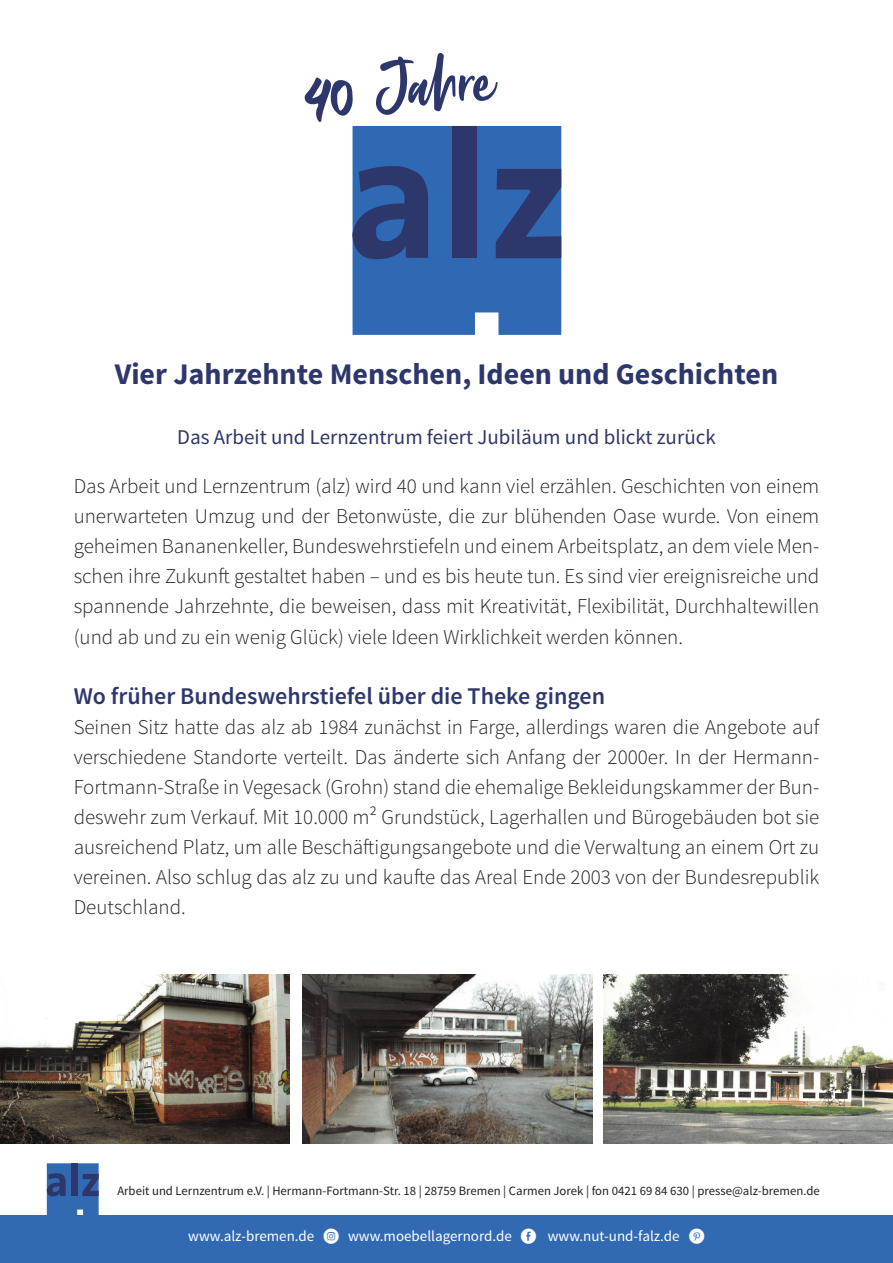
<style>
.page{position:relative;width:893px;height:1263px;background:#fff}
.page>*{position:absolute;margin:0;border:0;box-sizing:border-box;transform-origin:0 0}
.t1{font:700 30px "Source Sans Pro";color:#2d376c}
.t2{font:600 24px "Source Sans Pro";color:#2d376c}
.t3{font:300 21px/30px "Source Sans Pro";color:#231f20;text-align:justify}
.t4{font:21px "Source Sans Pro";color:#2d376c}
.t5{font:15px "Source Sans Pro";color:#fff}
.t6{font:12.75px "Source Sans Pro";color:#231f20}
.s1{font-family:"Social Media Circled"}
</style>
<div class="page">
<svg style="left:47px;top:1163px;width:52px;height:52px"></svg>
<div style="left:0;top:1215px;width:893px;height:48px;background:#3169b3"></div>
<svg style="left:304px;top:53px;width:257px;height:282px"></svg>
<img style="left:604px;top:975px;width:289px;height:169px">
<img style="left:303px;top:975px;width:289px;height:169px">
<img style="left:0;top:975px;width:289px;height:169px">
<p class="t1" style="left:115px;top:355px;width:665px">Vier Jahrzehnte Menschen, Ideen und Geschichten</p>
<p class="t4" style="left:177px;top:424px;width:540px">Das Arbeit und Lernzentrum feiert Jubiläum und blickt zurück</p>
<p class="t3" style="left:74px;top:472px;width:747px">Das Arbeit und Lernzentrum (alz) wird 40 und kann viel erzählen. Geschichten von einem unerwarteten Umzug und der Betonwüste, die zur blühenden Oase wurde. Von einem geheimen Bananenkeller, Bundeswehrstiefeln und einem Arbeitsplatz, an dem viele Men&shy;schen ihre Zukunft gestaltet haben – und es bis heute tun. Es sind vier ereignisreiche und spannende Jahrzehnte, die beweisen, dass mit Kreativität, Flexibilität, Durchhaltewillen (und ab und zu ein wenig Glück) viele Ideen Wirklichkeit werden können.</p>
<p class="t2" style="left:74px;top:680px;width:533px">Wo früher Bundeswehrstiefel über die Theke gingen</p>
<p class="t3" style="left:74px;top:712px;width:747px">Seinen Sitz hatte das alz ab 1984 zunächst in Farge, allerdings waren die Angebote auf verschiedene Standorte verteilt. Das änderte sich Anfang der 2000er. In der Hermann-Fortmann-Straße in Vegesack (Grohn) stand die ehemalige Bekleidungskammer der Bun&shy;deswehr zum Verkauf. Mit 10.000 m² Grundstück, Lagerhallen und Bürogebäuden bot sie ausreichend Platz, um alle Beschäftigungsangebote und die Verwaltung an einem Ort zu vereinen. Also schlug das alz zu und kaufte das Areal Ende 2003 von der Bundesrepublik Deutschland.</p>
<p class="t6" style="left:117px;top:1182px;width:704px">Arbeit und Lernzentrum e.V. | Hermann-Fortmann-Str. 18 | 28759 Bremen | Carmen Jorek | fon 0421 69 84 630 | presse@alz-bremen.de</p>
<p class="t5" style="left:188px;top:1227px;width:518px">www.alz-bremen.de <span class="s1">Q</span> www.moebellagernord.de <span class="s1">E</span> www.nut-und-falz.de <span class="s1">A</span></p>
</div>
